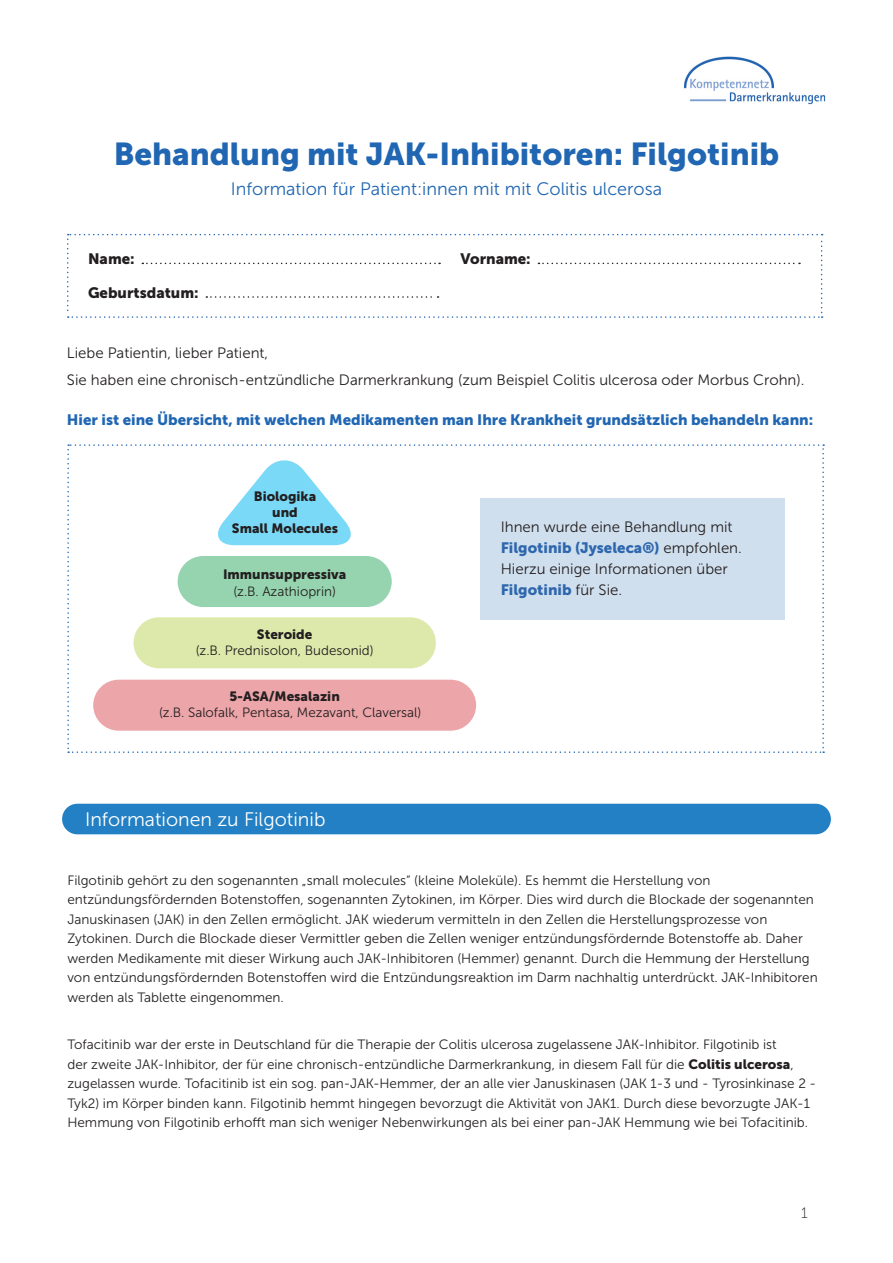
<style>
.page{position:relative;width:893px;height:1263px;background:#fff}
.page>*{position:absolute;margin:0;border:0;box-sizing:border-box;transform-origin:0 0}
.t1{font:31.5px "Museo Sans 900";color:#2066b2}
.t2{font:19.5px "Museo Sans 300";color:#fff}
.t3{font:18px "Museo Sans 300";color:#2066b2}
.t4{font:15px/21px "Museo Sans 300";color:#231f20}
.t5{font:15px "Museo Sans 900";color:#2066b2}
.t6{font:15px "Museo Sans 900";color:#231f20}
.t7{font:15px "Museo Sans 100";color:#231f20}
.t8{font:13.5px/19.5px "Museo Sans 300";color:#231f20}
.t9{font:13.5px "Museo Sans 900";color:#231f20}
.s1{font-family:"Museo Sans 900";color:#2e67ad}
.s2{font-family:"Museo Sans 900"}
</style>
<div class="page">
<img style="left:684px;top:56px;width:142px;height:49px">
<div style="left:62px;top:804px;width:769px;height:30px;background:#2380c4;border-radius:15px"></div>
<svg style="left:67px;top:444px;width:757px;height:309px"></svg>
<div style="left:133px;top:617px;width:303px;height:51px;background:#dde9ab;border-radius:26px"></div>
<div style="left:93px;top:680px;width:383px;height:51px;background:#eca5a8;border-radius:26px"></div>
<div style="left:178px;top:556px;width:214px;height:51px;background:#95d4ae;border-radius:26px"></div>
<svg style="left:67px;top:234px;width:756px;height:84px"></svg>
<p class="t1" style="left:114px;top:136px;width:667px">Behandlung mit JAK-Inhibitoren: Filgotinib</p>
<p class="t3" style="left:231px;top:179px;width:433px">Information für Patient:innen mit mit Colitis ulcerosa</p>
<p class="t6" style="left:88px;top:250px;width:48px">Name:</p>
<p class="t6" style="left:460px;top:250px;width:72px">Vorname:</p>
<p class="t6" style="left:88px;top:284px;width:112px">Geburtsdatum:</p>
<p class="t4" style="left:67px;top:343px;width:203px">Liebe Patientin, lieber Patient,</p>
<p class="t4" style="left:67px;top:369px;width:739px">Sie haben eine chronisch-entzündliche Darmerkrankung (zum Beispiel Colitis ulcerosa oder Morbus Crohn).</p>
<p class="t5" style="left:67px;top:411px;width:748px">Hier ist eine Übersicht, mit welchen Medikamenten man Ihre Krankheit grundsätzlich behandeln kann:</p>
<p class="t9" style="left:254px;top:489px;width:64px">Biologika</p>
<p class="t9" style="left:272px;top:505px;width:27px">und</p>
<p class="t9" style="left:232px;top:521px;width:108px">Small Molecules</p>
<p class="t9" style="left:223px;top:567px;width:125px">Immunsuppressiva</p>
<p class="t8" style="left:233px;top:581px;width:104px">(z.B. Azathioprin)</p>
<p class="t9" style="left:257px;top:627px;width:57px">Steroide</p>
<p class="t8" style="left:196px;top:641px;width:179px">(z.B. Prednisolon, Budesonid)</p>
<p class="t9" style="left:229px;top:689px;width:112px">5-ASA/Mesalazin</p>
<p class="t8" style="left:159px;top:703px;width:264px">(z.B. Salofalk, Pentasa, Mezavant, Claversal)</p>
<p class="t2" style="left:85px;top:809px;width:242px">Informationen zu Filgotinib</p>
<p class="t4" style="left:501px;top:517px;width:243px">Ihnen wurde eine Behandlung mit<br><span class="s1">Filgotinib (Jyseleca®)</span> empfohlen.<br>Hierzu einige Informationen über<br><span class="s1">Filgotinib</span> für Sie.</p>
<p class="t8" style="left:67px;top:870px;width:752px">Filgotinib gehört zu den sogenannten „small molecules“ (kleine Moleküle). Es hemmt die Herstellung von entzündungsfördernden Botenstoffen, sogenannten Zytokinen, im Körper. Dies wird durch die Blockade der sogenannten Januskinasen (JAK) in den Zellen ermöglicht. JAK wiederum vermitteln in den Zellen die Herstellungsprozesse von Zytokinen. Durch die Blockade dieser Vermittler geben die Zellen weniger entzündungsfördernde Botenstoffe ab. Daher werden Medikamente mit dieser Wirkung auch JAK-Inhibitoren (Hemmer) genannt. Durch die Hemmung der Herstellung von entzündungsfördernden Botenstoffen wird die Entzündungsreaktion im Darm nachhaltig unterdrückt. JAK-Inhibitoren werden als Tablette eingenommen.</p>
<p class="t8" style="left:67px;top:1035px;width:750px">Tofacitinib war der erste in Deutschland für die Therapie der Colitis ulcerosa zugelassene JAK-Inhibitor. Filgotinib ist<br>der zweite JAK-Inhibitor, der für eine chronisch-entzündliche Darmerkrankung, in diesem Fall für die <span class="s2">Colitis ulcerosa</span>, zugelassen wurde. Tofacitinib ist ein sog. pan-JAK-Hemmer, der an alle vier Januskinasen (JAK 1-3 und - Tyrosinkinase 2 - Tyk2) im Körper binden kann. Filgotinib hemmt hingegen bevorzugt die Aktivität von JAK1. Durch diese bevorzugte JAK-1<br>Hemmung von Filgotinib erhofft man sich weniger Nebenwirkungen als bei einer pan-JAK Hemmung wie bei Tofacitinib.</p>
<p class="t7" style="left:801px;top:1205px;width:8px">1</p>
</div>
